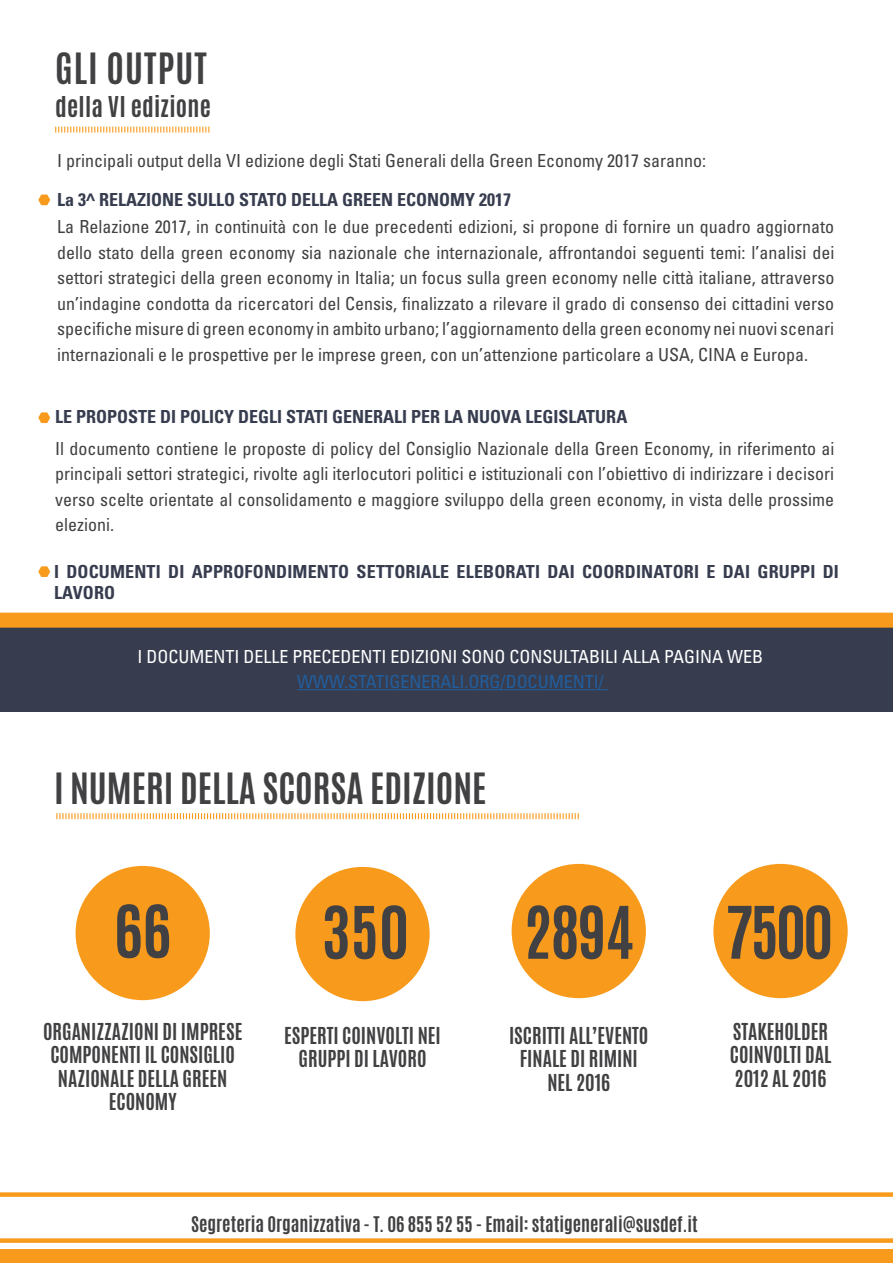
<style>
.page{position:relative;width:893px;height:1263px;background:#fff}
.page>*{position:absolute;margin:0;border:0;box-sizing:border-box;transform-origin:0 0}
.t1{font:700 61.5px "Antonio";letter-spacing:-.02em;color:#414042}
.t2{font:700 36px "Antonio";color:#414042}
.t3{font:700 36px "Antonio";letter-spacing:.03em;color:#414042}
.t4{font:700 24px "Antonio";letter-spacing:.01em;color:#414042}
.t5{font:700 19.5px/23.4px "Antonio";color:#414042;text-align:center}
.t6{font:condensed 18px/25.5px "Univers LT Std";color:#414042;text-align:justify}
.t7{font:700 condensed 18px/21px "Univers LT Std";color:#373d4f}
.t8{font:700 18px "Antonio";color:#414042}
.t9{font:condensed 18px "Univers LT Std";color:#fff}
.t10{font:condensed 18px "Univers LT Std";color:#215e9e}
</style>
<div class="page">
<div style="left:0;top:616px;width:893px;height:96px;background:#373d4f"></div>
<hr style="left:297px;top:689px;width:311px;height:1px;background:#215e9e">
<svg style="left:55px;top:127px;width:154px;height:6px"></svg>
<svg style="left:56px;top:813px;width:523px;height:6px"></svg>
<div style="left:0;top:1249px;width:893px;height:14px;background:#f89b1c"></div>
<div style="left:0;top:1238px;width:893px;height:5px;background:#f89b1c"></div>
<div style="left:76px;top:866px;width:134px;height:134px;background:#f89b1c;border-radius:50%"></div>
<div style="left:295px;top:867px;width:135px;height:134px;background:#f89b1c;border-radius:50%"></div>
<div style="left:512px;top:864px;width:134px;height:134px;background:#f89b1c;border-radius:50%"></div>
<div style="left:713px;top:864px;width:135px;height:134px;background:#f89b1c;border-radius:50%"></div>
<svg style="left:38px;top:566px;width:12px;height:11px"></svg>
<svg style="left:38px;top:412px;width:12px;height:11px"></svg>
<svg style="left:38px;top:195px;width:12px;height:10px"></svg>
<div style="left:0;top:1192px;width:893px;height:5px;background:#f89b1c"></div>
<div style="left:0;top:613px;width:893px;height:15px;background:#f89b1c"></div>
<h2 class="t3" style="left:55px;top:41px;width:153px">GLI OUTPUT</h2>
<h3 class="t4" style="left:55px;top:88px;width:157px">della VI edizione</h3>
<p class="t6" style="left:57px;top:148px;width:650px">I principali output della VI edizione degli Stati Generali della Green Economy 2017 saranno:</p>
<p class="t7" style="left:57px;top:189px;width:455px">La 3^ RELAZIONE SULLO STATO DELLA GREEN ECONOMY 2017</p>
<p class="t6" style="left:57px;top:214px;width:779px">La Relazione 2017, in continuità con le due precedenti edizioni, si propone di fornire un quadro aggiornato dello stato della green economy sia nazionale che internazionale, affrontandoi seguenti temi: l’analisi dei settori strategici della green economy in Italia; un focus sulla green economy nelle città italiane, attraverso un’indagine condotta da ricercatori del Censis, finalizzato a rilevare il grado di consenso dei cittadini verso specifiche misure di green economy in ambito urbano; l’aggiornamento della green economy nei nuovi scenari internazionali e le prospettive per le imprese green, con un’attenzione particolare a USA, CINA e Europa.</p>
<p class="t7" style="left:55px;top:406px;width:574px">LE PROPOSTE DI POLICY DEGLI STATI GENERALI PER LA NUOVA LEGISLATURA</p>
<p class="t6" style="left:55px;top:435px;width:781px">Il documento contiene le proposte di policy del Consiglio Nazionale della Green Economy, in riferimento ai principali settori strategici, rivolte agli iterlocutori politici e istituzionali con l’obiettivo di indirizzare i decisori verso scelte orientate al consolidamento e maggiore sviluppo della green economy, in vista delle prossime elezioni.</p>
<p class="t7" style="left:54px;top:561px;width:786px">I DOCUMENTI DI APPROFONDIMENTO SETTORIALE ELEBORATI DAI COORDINATORI E DAI GRUPPI DI<br>LAVORO</p>
<p class="t9" style="left:138px;top:645px;width:627px">I DOCUMENTI DELLE PRECEDENTI EDIZIONI SONO CONSULTABILI ALLA PAGINA WEB</p>
<p class="t10" style="left:297px;top:670px;width:308px">WWW.STATIGENERALI.ORG/DOCUMENTI/</p>
<h2 class="t2" style="left:54px;top:761px;width:434px">I NUMERI DELLA SCORSA EDIZIONE</h2>
<h1 class="t1" style="left:114px;top:885px;width:59px">66</h1>
<p class="t5" style="left:43px;top:1020px;width:201px">ORGANIZZAZIONI DI IMPRESE<br>COMPONENTI IL CONSIGLIO<br>NAZIONALE DELLA GREEN<br>ECONOMY</p>
<h1 class="t1" style="left:322px;top:886px;width:89px">350</h1>
<p class="t5" style="left:284px;top:1024px;width:158px">ESPERTI COINVOLTI NEI<br>GRUPPI DI LAVORO</p>
<h1 class="t1" style="left:523px;top:886px;width:112px">2894</h1>
<p class="t5" style="left:509px;top:1024px;width:141px">ISCRITTI ALL’EVENTO<br>FINALE DI RIMINI<br>NEL 2016</p>
<h1 class="t1" style="left:725px;top:886px;width:110px">7500</h1>
<p class="t5" style="left:730px;top:1020px;width:103px;text-align:left">STAKEHOLDER<br>COINVOLTI DAL<br>2012 AL 2016</p>
<p class="t8" style="left:191px;top:1210px;width:508px">Segreteria Organizzativa - T. 06 855 52 55 - Email: statigenerali@susdef.it</p>
</div>
